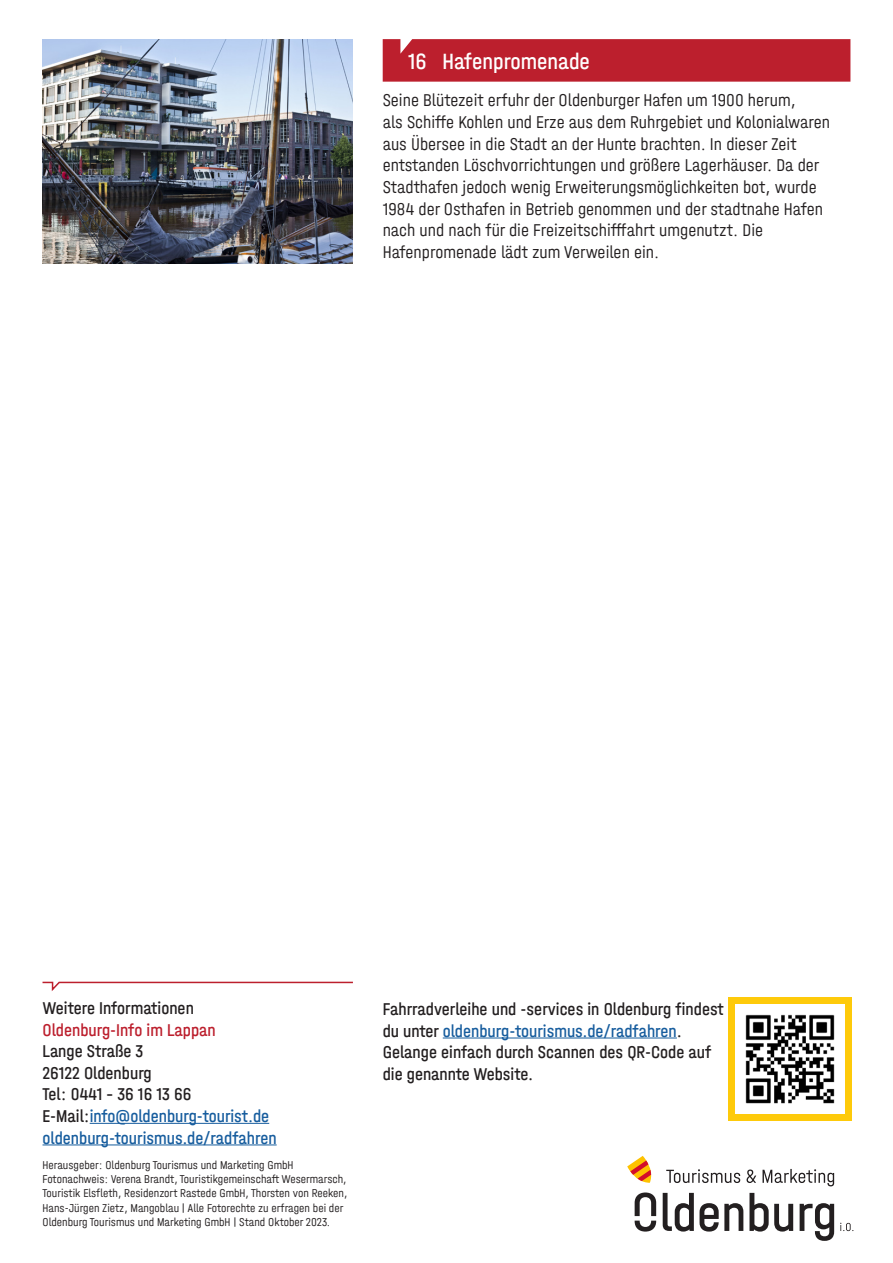
<style>
.page{position:relative;width:893px;height:1263px;background:#fff}
.page>*{position:absolute;margin:0;border:0;box-sizing:border-box;transform-origin:0 0}
.t1{font:23.25px "Halvar Eng";color:#fff}
.t2{font:300 18px/21.6px "Halvar Eng";color:#231f20}
.t3{font:18px/21.6px "Halvar Eng";color:#231f20}
.t4{font:18px "Halvar Eng";color:#175d9e}
.t5{font:18px "Halvar Eng";color:#bc1f2d}
.t6{font:300 12px/14.4px "Halvar Eng";color:#231f20}
.s1{color:#231f20}
.s2{color:#175d9e}
</style>
<div class="page">
<div style="left:729px;top:997px;width:123px;height:123px;background:#feca0a"></div>
<hr style="left:90px;top:1123px;width:179px;height:1px;background:#175d9e">
<hr style="left:43px;top:1144px;width:234px;height:1px;background:#175d9e">
<svg style="left:635px;top:1192px;width:21px;height:39px"></svg>
<svg style="left:663px;top:1193px;width:80px;height:38px"></svg>
<svg style="left:749px;top:1193px;width:44px;height:38px"></svg>
<svg style="left:800px;top:1203px;width:34px;height:38px"></svg>
<svg style="left:666px;top:1169px;width:74px;height:14px"></svg>
<svg style="left:747px;top:1169px;width:9px;height:14px"></svg>
<svg style="left:762px;top:1169px;width:72px;height:17px"></svg>
<svg style="left:627px;top:1156px;width:25px;height:27px"></svg>
<svg style="left:840px;top:1223px;width:13px;height:8px"></svg>
<svg style="left:42px;top:981px;width:311px;height:10px"></svg>
<img style="left:736px;top:1004px;width:109px;height:109px">
<hr style="left:443px;top:1037px;width:234px;height:1px;background:#175d9e">
<img style="left:43px;top:39px;width:310px;height:224px">
<div style="left:383px;top:39px;width:467px;height:43px;background:#bc1f2d"></div>
<p class="t1" style="left:408px;top:47px;width:183px">16 Hafenpromenade</p>
<p class="t2" style="left:383px;top:89px;width:415px">Seine Blütezeit erfuhr der Oldenburger Hafen um 1900 herum,</p>
<p class="t2" style="left:383px;top:111px;width:449px">als Schiffe Kohlen und Erze aus dem Ruhrgebiet und Kolonialwaren</p>
<p class="t2" style="left:383px;top:133px;width:415px">aus Übersee in die Stadt an der Hunte brachten. In dieser Zeit</p>
<p class="t2" style="left:383px;top:154px;width:438px">entstanden Löschvorrichtungen und größere Lagerhäuser. Da der</p>
<p class="t2" style="left:383px;top:176px;width:436px">Stadthafen jedoch wenig Erweiterungsmöglichkeiten bot, wurde</p>
<p class="t2" style="left:383px;top:197px;width:442px">1984 der Osthafen in Betrieb genommen und der stadtnahe Hafen</p>
<p class="t2" style="left:383px;top:219px;width:382px">nach und nach für die Freizeitschifffahrt umgenutzt. Die<br>Hafenpromenade lädt zum Verweilen ein.</p>
<p class="t3" style="left:43px;top:997px;width:153px">Weitere Informationen</p>
<p class="t5" style="left:43px;top:1019px;width:175px">Oldenburg-Info im Lappan</p>
<p class="t3" style="left:43px;top:1040px;width:102px">Lange Straße 3</p>
<p class="t3" style="left:43px;top:1061px;width:111px">26122 Oldenburg</p>
<p class="t3" style="left:43px;top:1083px;width:150px">Tel: 0441 - 36 16 13 66</p>
<p class="t4" style="left:43px;top:1105px;width:228px"><span class="s1">E-Mail:</span>info@oldenburg-tourist.de</p>
<p class="t4" style="left:43px;top:1127px;width:236px">oldenburg-tourismus.de/radfahren</p>
<p class="t6" style="left:43px;top:1157px;width:253px">Herausgeber: Oldenburg Tourismus und Marketing GmbH</p>
<p class="t6" style="left:43px;top:1171px;width:306px">Fotonachweis: Verena Brandt, Touristikgemeinschaft Wesermarsch, Touristik Elsfleth, Residenzort Rastede GmbH, Thorsten von Reeken, Hans-Jürgen Zietz, Mangoblau | Alle Fotorechte zu erfragen bei der Oldenburg Tourismus und Marketing GmbH | Stand Oktober 2023.</p>
<p class="t3" style="left:383px;top:998px;width:343px">Fahrradverleihe und -services in Oldenburg findest du unter <span class="s2">oldenburg-tourismus.de/radfahren</span>.<br>Gelange einfach durch Scannen des QR-Code auf die genannte Website.</p>
</div>
